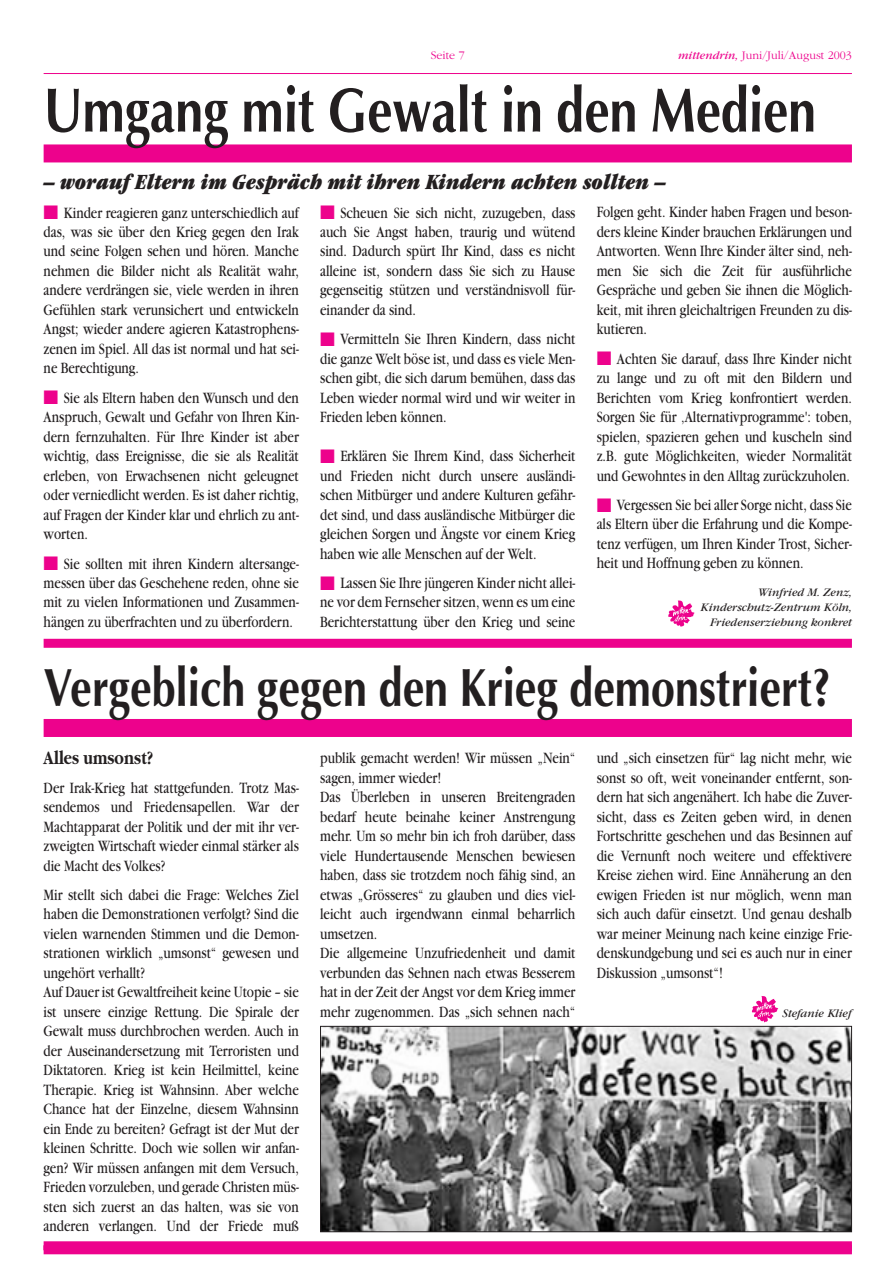
<style>
.page{position:relative;width:893px;height:1284px;background:#fff}
.page>*{position:absolute;margin:0;border:0;box-sizing:border-box;transform-origin:0 0}
.t1{font:700 63px "Optima";color:#231f20;scale:.8 1}
.t2{font:700 54px "Optima";color:#231f20;scale:.8 1}
.t3{font:italic ultra-condensed 22.5px "Garamond";color:#231f20}
.t4{font:700 19.5px "Garamond";color:#231f20;scale:.8 1}
.t5{font:16.5px/19.5px "Garamond";color:#231f20;text-align:justify;scale:.8 1}
.t6{font:italic 12px/15px "Garamond";color:#231f20;text-align:right}
.t7{font:300 12px "Garamond";color:#ed028c}
.s1{font-weight:400;font-style:italic}
.s2{color:#ed028c}
</style>
<div class="page">
<hr style="left:44px;top:73px;width:807px;height:1px;background:#ed028c">
<div style="left:44px;top:1241px;width:807px;height:9px;background:#ed028c"></div>
<div style="left:44px;top:1245px;width:807px;height:9px;background:#ed028c"></div>
<div style="left:44px;top:144px;width:807px;height:18px;background:#ed028c"></div>
<svg style="left:668px;top:600px;width:26px;height:27px"></svg>
<div style="left:44px;top:719px;width:807px;height:18px;background:#ed028c"></div>
<img style="left:322px;top:1028px;width:527px;height:202px">
<div style="left:320px;top:1026px;width:531px;height:206px;border:1px solid #231f20"></div>
<div style="left:44px;top:639px;width:807px;height:9px;background:#ed028c"></div>
<svg style="left:751px;top:996px;width:27px;height:26px"></svg>
<p class="t7" style="left:431px;top:50px;width:35px">Seite 7</p>
<p class="t7" style="left:678px;top:50px;width:175px"><span class="s1">mittendrin,</span> Juni/Juli/August 2003</p>
<h1 class="t1" style="left:44px;top:84px;width:967px">Umgang mit Gewalt in den Medien</h1>
<h3 class="t3" style="left:44px;top:174px;width:623px">– worauf Eltern im Gespräch mit ihren Kindern achten sollten –</h3>
<p class="t5" style="left:44px;top:204px;width:320px"><span class="s2">■</span> Kinder reagieren ganz unterschiedlich auf das, was sie über den Krieg gegen den Irak und seine Folgen sehen und hören. Manche nehmen die Bilder nicht als Realität wahr, andere verdrängen sie, viele werden in ihren Gefühlen stark verunsichert und entwickeln Angst; wieder andere agieren Katastrophens&shy;zenen im Spiel. All das ist normal und hat sei&shy;ne Berechtigung.</p>
<p class="t5" style="left:44px;top:389px;width:320px"><span class="s2">■</span> Sie als Eltern haben den Wunsch und den Anspruch, Gewalt und Gefahr von Ihren Kin&shy;dern fernzuhalten. Für Ihre Kinder ist aber wichtig, dass Ereignisse, die sie als Realität erleben, von Erwachsenen nicht geleugnet oder verniedlicht werden. Es ist daher richtig, auf Fragen der Kinder klar und ehrlich zu ant&shy;worten.</p>
<p class="t5" style="left:44px;top:555px;width:320px"><span class="s2">■</span> Sie sollten mit ihren Kindern altersange&shy;messen über das Geschehene reden, ohne sie mit zu vielen Informationen und Zusammen&shy;hängen zu überfrachten und zu überfordern.</p>
<p class="t5" style="left:320px;top:204px;width:320px"><span class="s2">■</span> Scheuen Sie sich nicht, zuzugeben, dass auch Sie Angst haben, traurig und wütend sind. Dadurch spürt Ihr Kind, dass es nicht alleine ist, sondern dass Sie sich zu Hause gegenseitig stützen und verständnisvoll für&shy;einander da sind.</p>
<p class="t5" style="left:320px;top:331px;width:320px"><span class="s2">■</span> Vermitteln Sie Ihren Kindern, dass nicht die ganze Welt böse ist, und dass es viele Men&shy;schen gibt, die sich darum bemühen, dass das Leben wieder normal wird und wir weiter in Frieden leben können.</p>
<p class="t5" style="left:320px;top:448px;width:320px"><span class="s2">■</span> Erklären Sie Ihrem Kind, dass Sicherheit und Frieden nicht durch unsere ausländi&shy;schen Mitbürger und andere Kulturen gefähr&shy;det sind, und dass ausländische Mitbürger die gleichen Sorgen und Ängste vor einem Krieg haben wie alle Menschen auf der Welt.</p>
<p class="t5" style="left:320px;top:575px;width:320px"><span class="s2">■</span> Lassen Sie Ihre jüngeren Kinder nicht allei&shy;ne vor dem Fernseher sitzen, wenn es um eine Berichterstattung über den Krieg und seine</p>
<p class="t5" style="left:596px;top:204px;width:320px">Folgen geht. Kinder haben Fragen und beson&shy;ders kleine Kinder brauchen Erklärungen und Antworten. Wenn Ihre Kinder älter sind, neh&shy;men Sie sich die Zeit für ausführliche Gespräche und geben Sie ihnen die Möglich&shy;keit, mit ihren gleichaltrigen Freunden zu dis&shy;kutieren.</p>
<p class="t5" style="left:596px;top:350px;width:320px"><span class="s2">■</span> Achten Sie darauf, dass Ihre Kinder nicht zu lange und zu oft mit den Bildern und Berichten vom Krieg konfrontiert werden.<br>Sorgen Sie für ‚Alternativprogramme': toben, spielen, spazieren gehen und kuscheln sind z.B. gute Möglichkeiten, wieder Normalität und Gewohntes in den Alltag zurückzuholen.</p>
<p class="t5" style="left:596px;top:497px;width:320px"><span class="s2">■</span> Vergessen Sie bei aller Sorge nicht, dass Sie als Eltern über die Erfahrung und die Kompe&shy;tenz verfügen, um Ihren Kinder Trost, Sicher&shy;heit und Hoffnung geben zu können.</p>
<p class="t6" style="left:700px;top:586px;width:153px">Winfried M. Zenz,<br>Kinderschutz-Zentrum Köln,<br>Friedenserziehung konkret</p>
<h2 class="t2" style="left:44px;top:666px;width:986px">Vergeblich gegen den Krieg demonstriert?</h2>
<p class="t4" style="left:44px;top:750px;width:138px">Alles umsonst?</p>
<p class="t5" style="left:44px;top:779px;width:320px">Der Irak-Krieg hat stattgefunden. Trotz Mas&shy;sendemos und Friedensapellen. War der Machtapparat der Politik und der mit ihr ver&shy;zweigten Wirtschaft wieder einmal stärker als die Macht des Volkes?</p>
<p class="t5" style="left:44px;top:887px;width:320px;text-align:left">Mir stellt sich dabei die Frage: Welches Ziel haben die Demonstrationen verfolgt? Sind die vielen warnenden Stimmen und die Demon&shy;strationen wirklich „umsonst“ gewesen und ungehört verhallt?<br>Auf Dauer ist Gewaltfreiheit keine Utopie – sie ist unsere einzige Rettung. Die Spirale der Gewalt muss durchbrochen werden. Auch in der Auseinandersetzung mit Terroristen und Diktatoren. Krieg ist kein Heilmittel, keine Therapie. Krieg ist Wahnsinn. Aber welche Chance hat der Einzelne, diesem Wahnsinn ein Ende zu bereiten? Gefragt ist der Mut der kleinen Schritte. Doch wie sollen wir anfan&shy;gen? Wir müssen anfangen mit dem Versuch, Frieden vorzuleben, und gerade Christen müs&shy;sten sich zuerst an das halten, was sie von anderen verlangen. Und der Friede muß</p>
<p class="t5" style="left:320px;top:750px;width:320px;text-align:left">publik gemacht werden! Wir müssen „Nein“ sagen, immer wieder!<br>Das Überleben in unseren Breitengraden bedarf heute beinahe keiner Anstrengung mehr. Um so mehr bin ich froh darüber, dass viele Hundertausende Menschen bewiesen haben, dass sie trotzdem noch fähig sind, an etwas „Grösseres“ zu glauben und dies viel&shy;leicht auch irgendwann einmal beharrlich umsetzen.<br>Die allgemeine Unzufriedenheit und damit verbunden das Sehnen nach etwas Besserem hat in der Zeit der Angst vor dem Krieg immer mehr zugenommen. Das „sich sehnen nach“</p>
<p class="t5" style="left:596px;top:750px;width:320px">und „sich einsetzen für“ lag nicht mehr, wie sonst so oft, weit voneinander entfernt, son&shy;dern hat sich angenähert. Ich habe die Zuver&shy;sicht, dass es Zeiten geben wird, in denen Fortschritte geschehen und das Besinnen auf die Vernunft noch weitere und effektivere Kreise ziehen wird. Eine Annäherung an den ewigen Frieden ist nur möglich, wenn man sich auch dafür einsetzt. Und genau deshalb war meiner Meinung nach keine einzige Frie&shy;denskundgebung und sei es auch nur in einer Diskussion „umsonst“!</p>
<p class="t6" style="left:782px;top:1007px;width:71px">Stefanie Klief</p>
</div>
